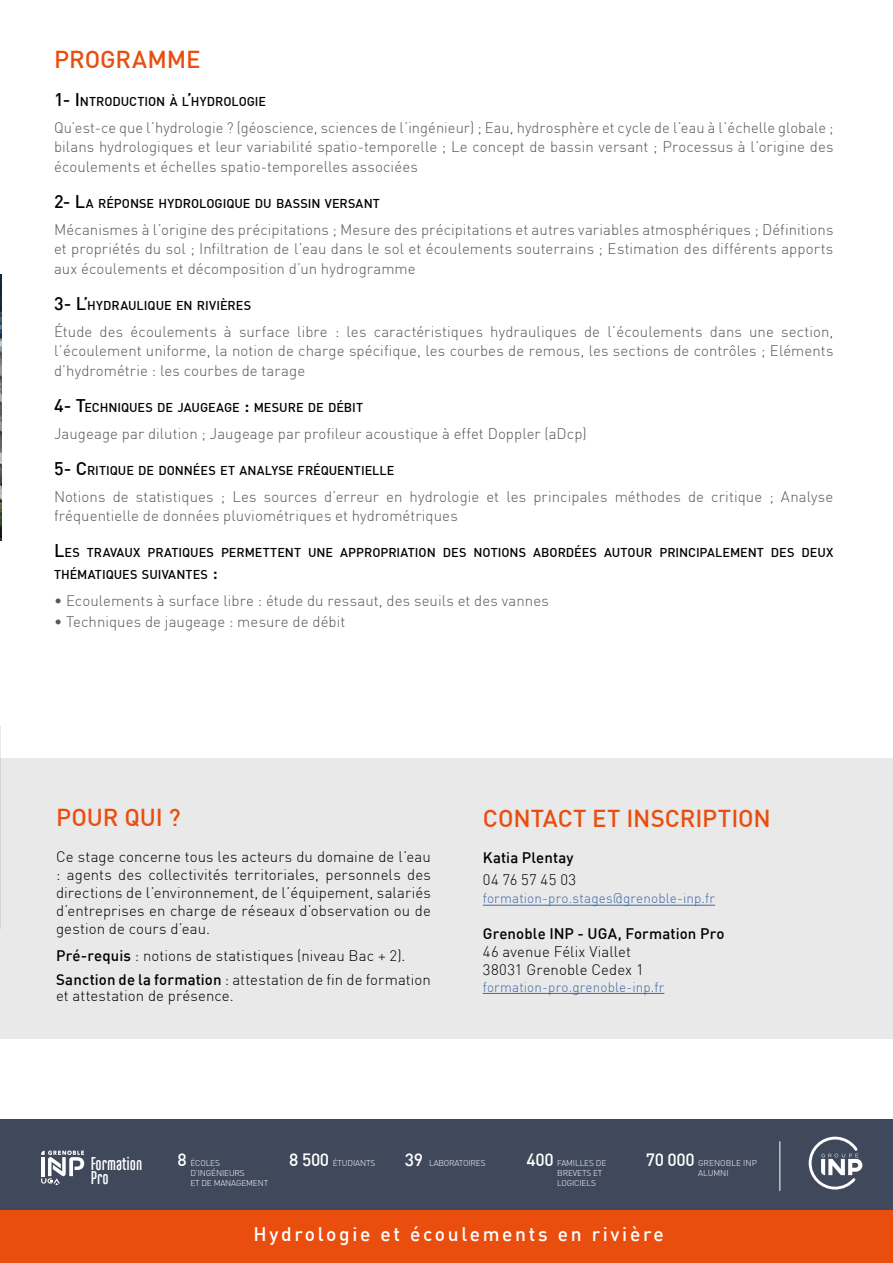
<style>
.page{position:relative;width:893px;height:1263px;background:#fff}
.page>*{position:absolute;margin:0;border:0;box-sizing:border-box;transform-origin:0 0}
.t1{font:500 24px "DIN";letter-spacing:-.005em;color:#e94e0f}
.t2{font:500 19.2px "DIN";letter-spacing:.14em;color:#fff}
.t3{font:700 18.3px/13.5px "Ando";color:#fff}
.t4{font:300 15px/19.5px "DIN";letter-spacing:.005em;color:#575756;text-align:justify}
.t5{font:300 15px/18px "DIN";letter-spacing:.005em;color:#000}
.t6{font:500 15px "DIN";letter-spacing:.01em;color:#000}
.t7{font:300 13.5px "DIN";letter-spacing:.01em;color:#3f68a5}
.t8{font:500 12.6px/21.6px "DIN";color:#000}
.t9{font:300 8.4px/10.1px "DIN";letter-spacing:-.02em;color:#fff}
.t10{font:300 8.4px/10.1px "DIN";color:#fff}
.s1{font-size:18px}
.s2{font-weight:500}
.s3{font-weight:500;font-size:17.4px}
</style>
<div class="page">
<hr style="left:0;top:727px;width:1px;height:202px;background:#000">
<div style="left:0;top:758px;width:893px;height:281px;background:#e9e9e9"></div>
<img style="left:0;top:274px;width:1px;height:267px">
<hr style="left:483px;top:905px;width:232px;height:1px;background:#3f68a5">
<hr style="left:483px;top:993px;width:181px;height:1px;background:#3f68a5">
<div style="left:0;top:1120px;width:893px;height:143px;background:#3f495b"></div>
<div style="left:0;top:1210px;width:893px;height:53px;background:#e94e0f"></div>
<svg style="left:41px;top:1150px;width:43px;height:35px"></svg>
<svg style="left:809px;top:1137px;width:53px;height:52px"></svg>
<hr style="left:779px;top:1141px;width:1px;height:50px;background:#fff">
<h1 class="t1" style="left:54px;top:44px;width:148px">PROGRAMME</h1>
<p class="t8" style="left:54px;top:90px;width:214px"><span class="s1">1- I</span>NTRODUCTION À L<span class="s1">’</span>HYDROLOGI E</p>
<p class="t4" style="left:54px;top:118px;width:781px">Qu’est-ce que l’hydrologie ? (géoscience, sciences de l’ingénieur) ; Eau, hydrosphère et cycle de l’eau à l’échelle globale ; bilans hydrologiques et leur variabilité spatio-temporelle ; Le concept de bassin versant ; Processus à l’origine des écoulements et échelles spatio-temporelles associées</p>
<p class="t8" style="left:54px;top:192px;width:327px"><span class="s1">2- L</span>A RÉPONSE HYDROLOGIQUE DU BASSI N VERSANT</p>
<p class="t4" style="left:54px;top:220px;width:781px">Mécanismes à l’origine des précipitations ; Mesure des précipitations et autres variables atmosphériques ; Définitions et propriétés du sol ; Infiltration de l’eau dans le sol et écoulements souterrains ; Estimation des différents apports aux écoulements et décomposition d’un hydrogramme</p>
<p class="t8" style="left:54px;top:294px;width:199px"><span class="s1">3- L’</span>HYDRAULIQUE EN RIVI ÈRES</p>
<p class="t4" style="left:54px;top:322px;width:781px">Étude des écoulements à surface libre : les caractéristiques hydrauliques de l’écoulements dans une section, l’écoulement uniforme, la notion de charge spécifique, les courbes de remous, les sections de contrôles ; Eléments d’hydrométrie : les courbes de tarage</p>
<p class="t8" style="left:54px;top:396px;width:311px"><span class="s1">4- T</span>ECHNIQUES DE JAUGEAGE <span class="s1">:</span> MESURE DE DÉBIT</p>
<p class="t4" style="left:54px;top:424px;width:534px">Jaugeage par dilution ; Jaugeage par profileur acoustique à effet Doppler (aDcp)</p>
<p class="t8" style="left:54px;top:459px;width:342px"><span class="s1">5- C</span>RITIQUE DE DONNÉES ET ANALYSE FRÉQUENTI ELLE</p>
<p class="t4" style="left:54px;top:487px;width:781px">Notions de statistiques ; Les sources d’erreur en hydrologie et les principales méthodes de critique ; Analyse fréquentielle de données pluviométriques et hydrométriques</p>
<p class="t8" style="left:54px;top:542px;width:781px"><span class="s1">L</span>ES TRAVAUX PRATIQUES PERMETTENT UNE APPROPRIATION DES NOTIONS ABORDÉES AUTOUR PRI NCI PALEMENT DES DEUX<br>THÉMATIQUES SUIVANTES <span class="s1">:</span></p>
<p class="t4" style="left:54px;top:591px;width:496px">• Ecoulements à surface libre : étude du ressaut, des seuils et des vannes</p>
<p class="t4" style="left:54px;top:612px;width:293px">• Techniques de jaugeage : mesure de débit</p>
<h1 class="t1" style="left:56px;top:802px;width:126px">POUR QUI ?</h1>
<p class="t5" style="left:56px;top:847px;width:376px;text-align:justify">Ce stage concerne tous les acteurs du domaine de l’eau : agents des collectivités territoriales, personnels des directions de l’environnement, de l’équipement, salariés d’entreprises en charge de réseaux d’observation ou de gestion de cours d’eau.</p>
<p class="t5" style="left:56px;top:943px;width:376px;line-height:24px"><span class="s2">Pré-requis</span> : notions de statistiques (niveau Bac + 2).<br><span class="s2">Sanction de la formation</span> : attestation de fin de formation</p>
<p class="t5" style="left:56px;top:987px;width:179px">et attestation de présence.</p>
<h1 class="t1" style="left:483px;top:803px;width:290px">CONTACT ET INSCRIPTION</h1>
<p class="t6" style="left:483px;top:848px;width:92px">Katia Plentay</p>
<p class="t5" style="left:483px;top:871px;width:95px">04 76 57 45 03</p>
<p class="t7" style="left:483px;top:890px;width:234px">formation-pro.stages@grenoble-inp.fr</p>
<p class="t6" style="left:483px;top:924px;width:243px">Grenoble INP - UGA, Formation Pro</p>
<p class="t5" style="left:483px;top:943px;width:162px">46 avenue Félix Viallet<br>38031 Grenoble Cedex 1</p>
<p class="t7" style="left:483px;top:978px;width:183px">formation-pro.grenoble-inp.fr</p>
<p class="t3" style="left:91px;top:1157px;width:53px">Formation<br>Pro</p>
<p class="t9" style="left:405px;top:1157px;width:82px"><span class="s3">39</span> LABORATOIRES</p>
<p class="t10" style="left:698px;top:1157px;width:60px;text-indent:-52px"><span class="s3">70 000</span> GRENOBLE INP<br>ALUMNI</p>
<p class="t9" style="left:190px;top:1157px;width:79px;text-indent:-13px"><span class="s3">8</span> ÉCOLES<br>D’INGÉNIEURS<br>ET DE MANAGEMENT</p>
<p class="t9" style="left:557px;top:1157px;width:51px;text-indent:-31px"><span class="s3">400</span> FAMILLES DE<br>BREVETS ET<br>LOGICIELS</p>
<p class="t9" style="left:289px;top:1157px;width:87px"><span class="s3">8 500</span> ÉTUDIANTS</p>
<p class="t2" style="left:253px;top:1222px;width:412px">Hydrologie et écoulements en rivière</p>
</div>
